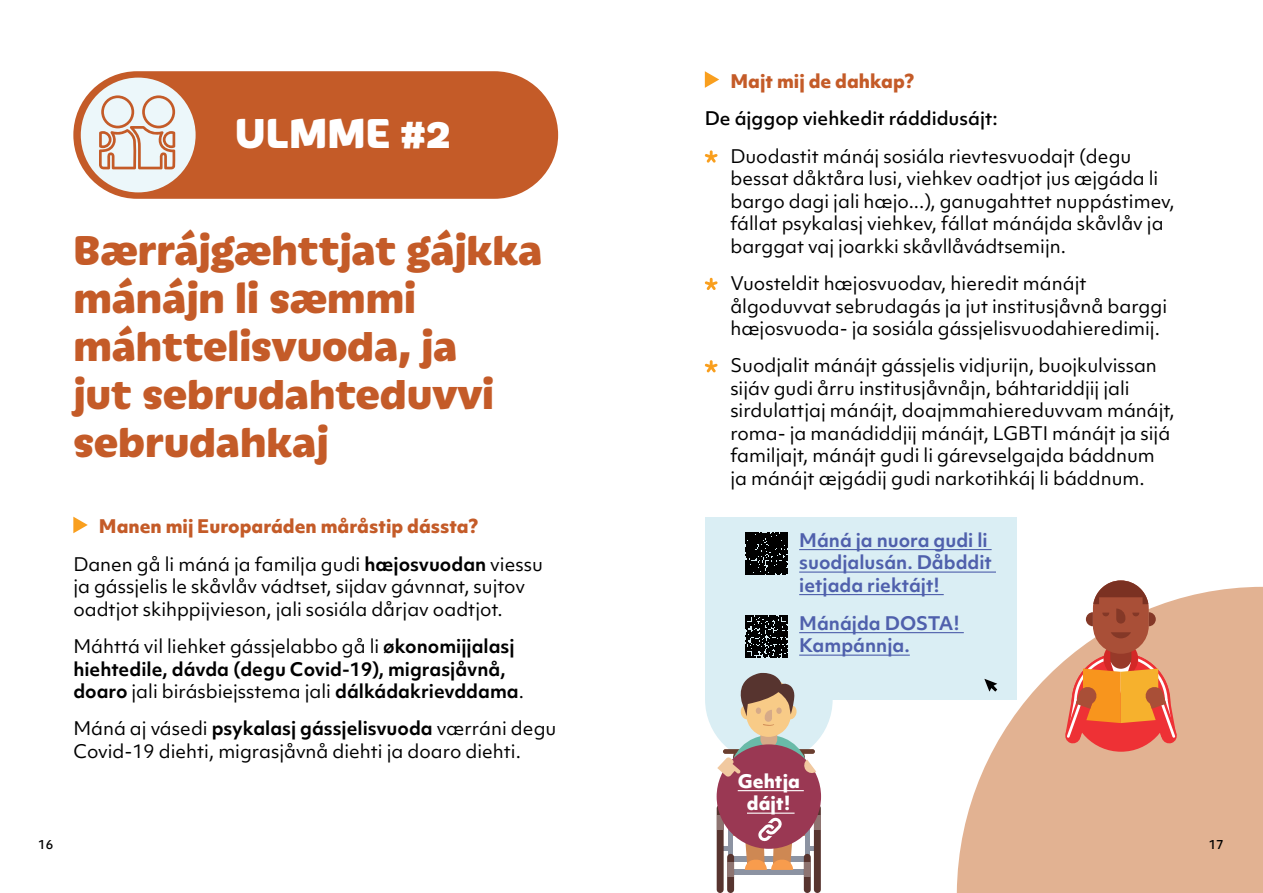
<style>
.page{position:relative;width:1263px;height:893px;background:#fff}
.page>*{position:absolute;margin:0;border:0;box-sizing:border-box;transform-origin:0 0}
.t1{font:800 45px/48px "Iskra";color:#c45b28}
.t2{font:800 45px "Iskra";color:#fff}
.t3{font:18px/22.5px "Objektiv Mk 1";color:#000}
.t4{font:700 18px/22.5px "Objektiv Mk 1";color:#000}
.t5{font:800 18px/37.3px "Objektiv Mk 1";color:#c45b28}
.t6{font:700 18px/22.5px "Objektiv Mk 1";color:#4f60ac}
.t7{font:500 18px "Objektiv Mk 1";color:#000}
.t8{font:800 18px/22.5px "Objektiv Mk 1";color:#fff;text-align:center}
.t9{font:500 12px "Objektiv Mk 1";color:#000}
.s1{font-weight:400;color:#000}
.s2{font-weight:700;color:#000}
.s3{font-weight:400}
.s4{font-weight:700}
</style>
<div class="page">
<div style="left:73px;top:71px;width:485px;height:128px;background:#c45b28;border-radius:64px"></div>
<div style="left:705px;top:636px;width:128px;height:127px;background:#daeef4;border-radius:50%"></div>
<svg style="left:957px;top:587px;width:306px;height:306px;background:#e6bda2"></svg>
<svg style="left:705px;top:71px;width:14px;height:17px"></svg>
<svg style="left:705px;top:150px;width:13px;height:13px"></svg>
<svg style="left:705px;top:278px;width:13px;height:12px"></svg>
<svg style="left:705px;top:360px;width:13px;height:12px"></svg>
<svg style="left:73px;top:517px;width:15px;height:16px"></svg>
<div style="left:1071px;top:653px;width:99px;height:99px;background:#ee3135;border-radius:50%"></div>
<div style="left:1093px;top:580px;width:56px;height:74px;background:#a94f37;border-radius:28px"></div>
<svg style="left:1086px;top:580px;width:70px;height:46px"></svg>
<svg style="left:1064px;top:632px;width:114px;height:112px"></svg>
<div style="left:705px;top:517px;width:311px;height:182px;background:#daeef4"></div>
<hr style="left:799px;top:549px;width:193px;height:1px;background:#4f60ac">
<hr style="left:799px;top:571px;width:197px;height:2px;background:#4f60ac">
<hr style="left:799px;top:594px;width:145px;height:1px;background:#4f60ac">
<hr style="left:799px;top:632px;width:165px;height:1px;background:#4f60ac">
<hr style="left:799px;top:655px;width:111px;height:1px;background:#4f60ac">
<div style="left:717px;top:805px;width:7px;height:88px;background:#57342f;border-radius:3px"></div>
<div style="left:814px;top:805px;width:7px;height:88px;background:#57342f;border-radius:3px"></div>
<div style="left:730px;top:869px;width:77px;height:6px;background:#8c93a2"></div>
<div style="left:804px;top:854px;width:7px;height:39px;background:#57342f;border-radius:3px"></div>
<div style="left:727px;top:854px;width:7px;height:39px;background:#57342f;border-radius:3px"></div>
<div style="left:814px;top:816px;width:7px;height:14px;background:#8e7471"></div>
<div style="left:804px;top:863px;width:7px;height:14px;background:#8e7471"></div>
<div style="left:727px;top:863px;width:7px;height:14px;background:#8e7471"></div>
<svg style="left:984px;top:679px;width:13px;height:13px"></svg>
<svg style="left:745px;top:615px;width:43px;height:43px"></svg>
<svg style="left:745px;top:532px;width:43px;height:42px;background:#111213"></svg>
<div style="left:81px;top:78px;width:115px;height:114px;background:#ecf7fa;border-radius:50%"></div>
<svg style="left:99px;top:95px;width:76px;height:74px"></svg>
<svg style="left:717px;top:673px;width:99px;height:197px"></svg>
<hr style="left:738px;top:790px;width:66px;height:1px;background:#fff">
<hr style="left:747px;top:813px;width:47px;height:1px;background:#fff">
<h1 class="t2" style="left:235px;top:100px;width:217px">ULMME #2</h1>
<h1 class="t1" style="left:73px;top:223px;width:470px">Bærrájgæhttjat gájkka mánájn li sæmmi máhttelisvuoda, ja<br>jut sebrudahteduvvi sebrudahkaj</h1>
<p class="t5" style="left:73px;top:507px;width:471px;text-indent:26px">Manen mij Europaráden måråstip dássta?<br><span class="s1">Danen gå li máná ja familja gudi</span> <span class="s2">hæjosvuodan</span> <span class="s1">viessu</span></p>
<p class="t3" style="left:73px;top:575px;width:453px">ja gássjelis le skåvlåv vádtset, sijdav gávnnat, sujtov oadtjot skihppijvieson, jali sosiála dårjav oadtjot.</p>
<p class="t4" style="left:73px;top:635px;width:452px"><span class="s3">Máhttá vil liehket gássjelabbo gå li</span> økonomijjalasj hiehtedile, dávda (degu Covid-19), migrasjåvnå, doaro <span class="s3">jali birásbiejsstema jali</span> dálkádakrievddama<span class="s3">.</span></p>
<p class="t3" style="left:73px;top:717px;width:485px">Máná aj vásedi <span class="s4">psykalasj gássjelisvuoda</span> værráni degu<br>Covid-19 diehti, migrasjåvnå diehti ja doaro diehti.</p>
<p class="t5" style="left:730px;top:62px;width:185px">Majt mij de dahkap?</p>
<p class="t7" style="left:705px;top:106px;width:294px">De ájggop viehkedit ráddidusájt:</p>
<p class="t3" style="left:730px;top:144px;width:446px">Duodastit mánáj sosiála rievtesvuodajt (degu bessat dåktåra lusi, viehkev oadtjot jus æjgáda li bargo dagi jali hæjo...), ganugahttet nuppástimev, fállat psykalasj viehkev, fállat mánájda skåvlåv ja barggat vaj joarkki skåvllåvádtsemijn.</p>
<p class="t3" style="left:730px;top:272px;width:438px">Vuosteldit hæjosvuodav, hieredit mánájt ålgoduvvat sebrudagás ja jut institusjåvnå barggi hæjosvuoda- ja sosiála gássjelisvuodahieredimij.</p>
<p class="t3" style="left:730px;top:354px;width:446px">Suodjalit mánájt gássjelis vidjurijn, buojkulvissan sijáv gudi årru institusjåvnåjn, báhtariddjij jali sirdulattjaj mánájt, doajmmahiereduvvam mánájt, roma- ja manádiddjij mánájt, LGBTI mánájt ja sijá familjajt, mánájt gudi li gárevselgajda báddnum ja mánájt æjgádij gudi narkotihkáj li báddnum.</p>
<p class="t6" style="left:799px;top:528px;width:194px">Máná ja nuora gudi li suodjalusán. Dåbddit ietjada riektájt!</p>
<p class="t6" style="left:799px;top:611px;width:162px">Mánájda DOSTA!<br>Kampánnja.</p>
<p class="t8" style="left:738px;top:769px;width:64px">Gehtja dájt!</p>
<p class="t9" style="left:38px;top:836px;width:16px">16</p>
<p class="t9" style="left:1209px;top:836px;width:16px">17</p>
</div>
